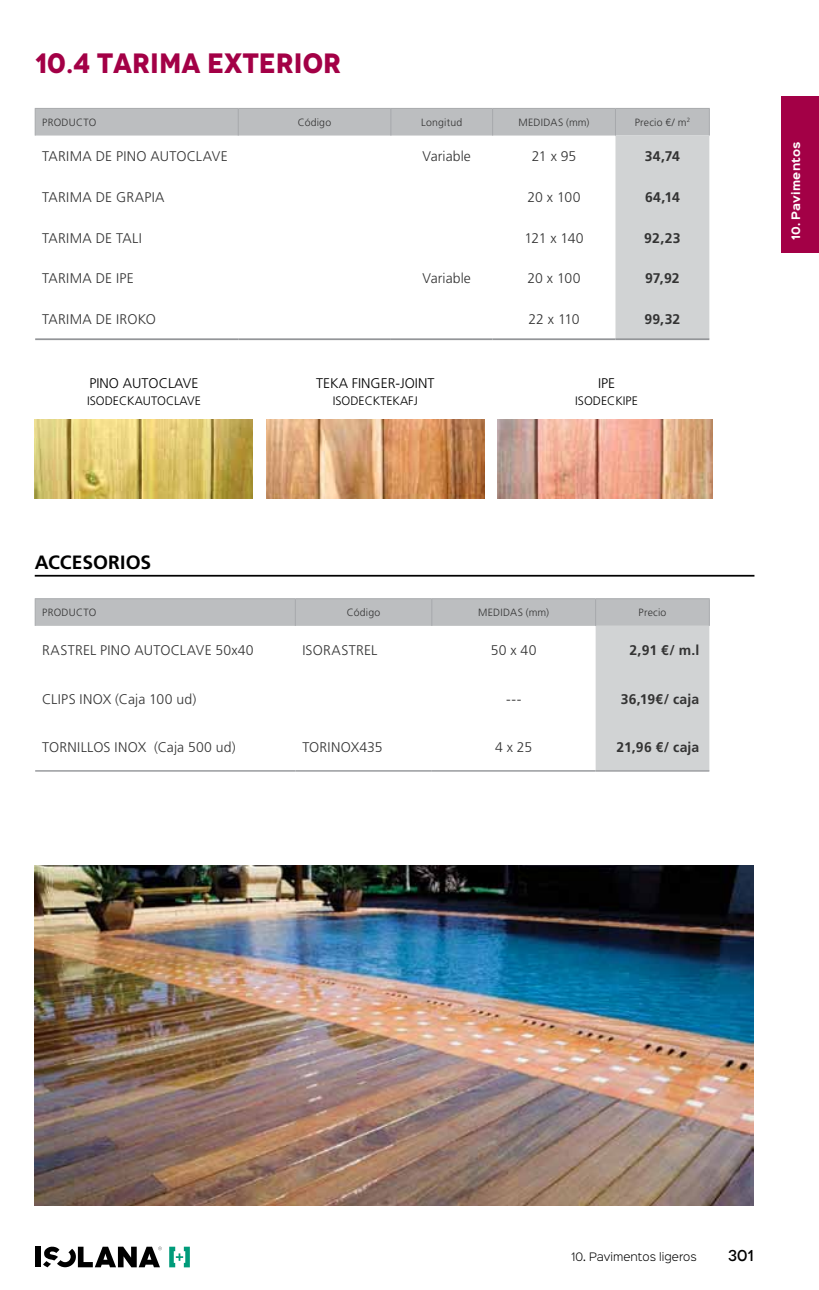
<style>
.page{position:relative;width:819px;height:1290px;background:#fff}
.page>*{position:absolute;margin:0;border:0;box-sizing:border-box;transform-origin:0 0}
.t1{font:700 28px "Novecento";color:#a30046}
.t2{font:700 19.25px "Frutiger";color:#000}
.t3{font:500 15.75px "Novecento";color:#000}
.t4{font:300 14px "Frutiger";letter-spacing:.015em;color:#333}
.t5{font:700 14px "Frutiger";letter-spacing:.01em;color:#333}
.t6{font:300 14px "Frutiger";color:#000}
.t7{font:300 12.25px "Frutiger";color:#000}
.t8{font:300 10.5px "Frutiger";letter-spacing:.02em;color:#333}
.t9{font:300 10.5px "Sinkin Sans 300";color:#000}
.t10{font:700 10.5px "Sinkin Sans 700";letter-spacing:.02em;color:#fff}
</style>
<div class="page">
<div style="left:35px;top:1246px;width:5px;height:21px;background:#000"></div>
<svg style="left:43px;top:1246px;width:119px;height:21px"></svg>
<svg style="left:169px;top:1246px;width:21px;height:21px"></svg>
<div style="left:781px;top:96px;width:38px;height:157px;background:#a30046"></div>
<img style="left:35px;top:420px;width:217px;height:78px">
<img style="left:266px;top:420px;width:218px;height:78px">
<img style="left:497px;top:420px;width:215px;height:78px">
<img style="left:35px;top:865px;width:718px;height:340px">
<svg style="left:35px;top:108px;width:674px;height:230px"></svg>
<hr style="left:35px;top:338px;width:203px;height:2px;background:#939598">
<hr style="left:238px;top:338px;width:153px;height:2px;background:#939598">
<hr style="left:391px;top:338px;width:101px;height:2px;background:#939598">
<hr style="left:492px;top:338px;width:123px;height:2px;background:#939598">
<hr style="left:615px;top:338px;width:94px;height:2px;background:#939598">
<hr style="left:35px;top:598px;width:260px;height:1px;background:#a7a9ac">
<hr style="left:295px;top:598px;width:137px;height:1px;background:#a7a9ac">
<hr style="left:432px;top:598px;width:163px;height:1px;background:#a7a9ac">
<hr style="left:595px;top:598px;width:114px;height:1px;background:#a7a9ac">
<svg style="left:35px;top:599px;width:674px;height:171px"></svg>
<hr style="left:35px;top:770px;width:260px;height:2px;background:#a7a9ac">
<hr style="left:295px;top:770px;width:137px;height:2px;background:#a7a9ac">
<hr style="left:432px;top:770px;width:163px;height:2px;background:#a7a9ac">
<hr style="left:595px;top:770px;width:114px;height:2px;background:#a7a9ac">
<hr style="left:35px;top:575px;width:719px;height:2px;background:#000">
<h1 class="t1" style="left:35px;top:46px;width:308px">10.4 TARIMA EXTERIOR</h1>
<p class="t8" style="left:42px;top:116px;width:56px">PRODUCTO</p>
<p class="t8" style="left:298px;top:116px;width:35px">Código</p>
<p class="t8" style="left:421px;top:116px;width:42px">Longitud</p>
<p class="t8" style="left:518px;top:116px;width:72px">MEDIDAS (mm)</p>
<p class="t8" style="left:634px;top:116px;width:57px">Precio €/ m<sup>2</sup></p>
<p class="t4" style="left:42px;top:148px;width:187px">TARIMA DE PINO AUTOCLAVE</p>
<p class="t4" style="left:422px;top:148px;width:50px">Variable</p>
<p class="t4" style="left:531px;top:148px;width:46px">21 x 95</p>
<p class="t5" style="left:644px;top:148px;width:37px">34,74</p>
<p class="t4" style="left:42px;top:189px;width:124px">TARIMA DE GRAPIA</p>
<p class="t4" style="left:527px;top:189px;width:54px">20 x 100</p>
<p class="t5" style="left:645px;top:189px;width:36px">64,14</p>
<p class="t4" style="left:42px;top:230px;width:101px">TARIMA DE TALI</p>
<p class="t4" style="left:524px;top:230px;width:61px">121 x 140</p>
<p class="t5" style="left:644px;top:229px;width:38px">92,23</p>
<p class="t4" style="left:42px;top:271px;width:93px">TARIMA DE IPE</p>
<p class="t4" style="left:422px;top:271px;width:50px">Variable</p>
<p class="t4" style="left:527px;top:271px;width:54px">20 x 100</p>
<p class="t5" style="left:645px;top:270px;width:36px">97,92</p>
<p class="t4" style="left:42px;top:311px;width:115px">TARIMA DE IROKO</p>
<p class="t4" style="left:528px;top:311px;width:53px">22 x 110</p>
<p class="t5" style="left:644px;top:311px;width:37px">99,32</p>
<p class="t6" style="left:89px;top:375px;width:110px">PINO AUTOCLAVE</p>
<p class="t7" style="left:87px;top:394px;width:115px">ISODECKAUTOCLAVE</p>
<h2 class="t2" style="left:35px;top:551px;width:118px">ACCESORIOS</h2>
<p class="t6" style="left:316px;top:375px;width:120px">TEKA FINGER-JOINT</p>
<p class="t7" style="left:332px;top:394px;width:87px">ISODECKTEKAFJ</p>
<p class="t6" style="left:598px;top:375px;width:19px">IPE</p>
<p class="t7" style="left:575px;top:394px;width:64px">ISODECKIPE</p>
<p class="t8" style="left:42px;top:607px;width:56px">PRODUCTO</p>
<p class="t8" style="left:347px;top:607px;width:35px">Código</p>
<p class="t8" style="left:478px;top:607px;width:72px">MEDIDAS (mm)</p>
<p class="t8" style="left:638px;top:607px;width:29px">Precio</p>
<p class="t4" style="left:42px;top:642px;width:213px">RASTREL PINO AUTOCLAVE 50x40</p>
<p class="t4" style="left:302px;top:642px;width:76px">ISORASTREL</p>
<p class="t4" style="left:491px;top:642px;width:47px">50 x 40</p>
<p class="t5" style="left:629px;top:642px;width:72px">2,91 €/ m.l</p>
<p class="t4" style="left:42px;top:691px;width:156px">CLIPS INOX (Caja 100 ud)</p>
<p class="t4" style="left:506px;top:691px;width:17px">---</p>
<p class="t5" style="left:620px;top:690px;width:80px">36,19€/ caja</p>
<p class="t4" style="left:42px;top:739px;width:195px">TORNILLOS INOX (Caja 500 ud)</p>
<p class="t4" style="left:302px;top:739px;width:82px">TORINOX435</p>
<p class="t4" style="left:495px;top:739px;width:39px">4 x 25</p>
<p class="t5" style="left:616px;top:739px;width:85px">21,96 €/ caja</p>
<p class="t10" style="left:790px;top:240px;width:101px;rotate:-90deg">10. Pavimentos</p>
<p class="t9" style="left:571px;top:1248px;width:127px">10. Pavimentos ligeros</p>
<p class="t3" style="left:728px;top:1245px;width:27px">301</p>
</div>
